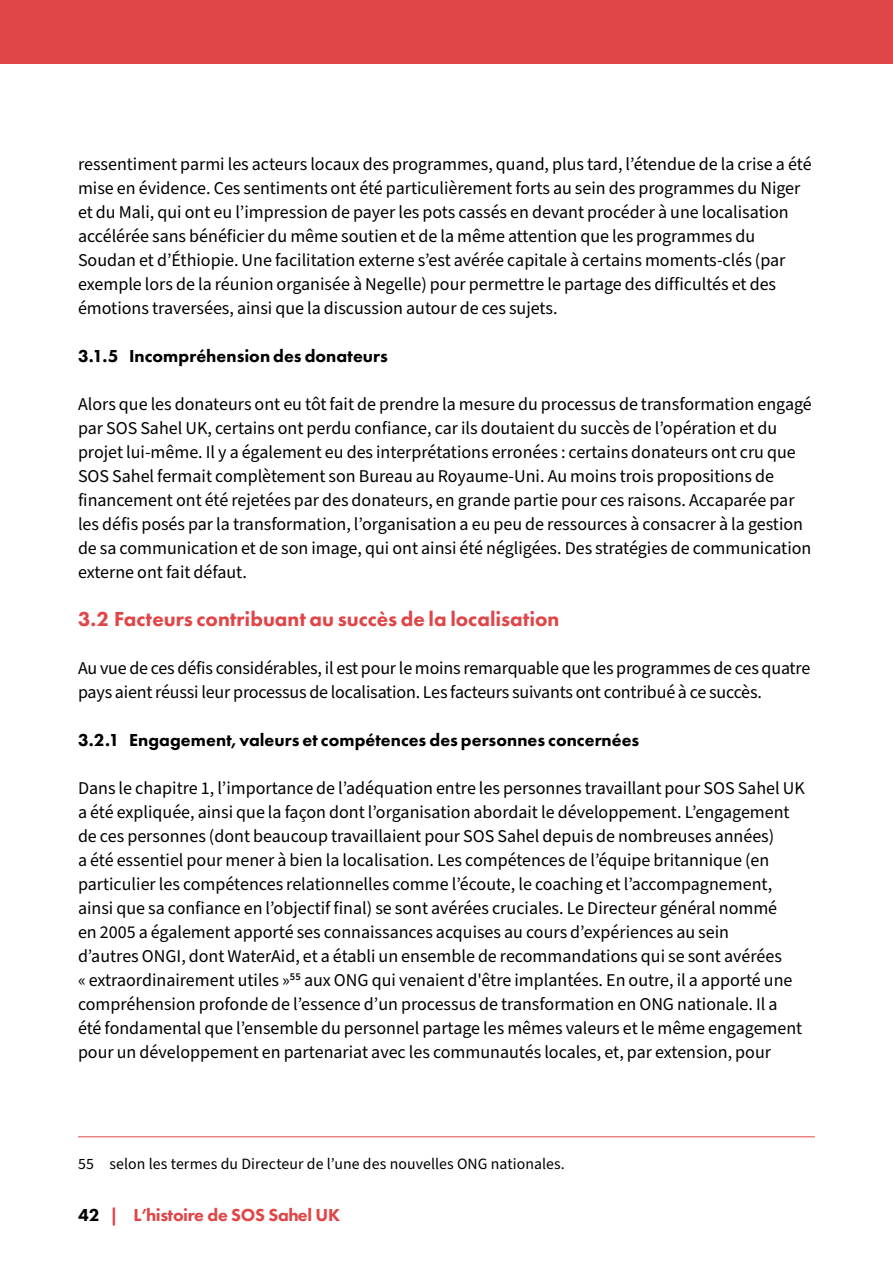
<style>
.page{position:relative;width:893px;height:1263px;background:#fff}
.page>*{position:absolute;margin:0;border:0;box-sizing:border-box;transform-origin:0 0}
.Heading_1{font:800 21px "Futura PT";color:#e04547}
.Body_text{font:18px/24px "Source Sans Pro";color:#000}
.t1{font:800 18px "Futura PT";letter-spacing:.005em;color:#000}
.t2{font:800 18px "Futura PT";letter-spacing:-.02em;color:#e04547}
.Footnotes{font:15.75px "Source Sans Pro";letter-spacing:.005em;color:#000}
.s1{color:#000}
</style>
<div class="page">
<div style="left:0;top:0;width:893px;height:64px;background:#e04547"></div>
<hr style="left:78px;top:1136px;width:737px;height:1px;background:#e04547">
<p class="Body_text" style="left:78px;top:152px;width:735px">ressentiment parmi les acteurs locaux des programmes, quand, plus tard, l’étendue de la crise a été mise en évidence. Ces sentiments ont été particulièrement forts au sein des programmes du Niger et du Mali, qui ont eu l’impression de payer les pots cassés en devant procéder à une localisation accélérée sans bénéficier du même soutien et de la même attention que les programmes du Soudan et d’Éthiopie. Une facilitation externe s’est avérée capitale à certains moments-clés (par exemple lors de la réunion organisée à Negelle) pour permettre le partage des difficultés et des émotions traversées, ainsi que la discussion autour de ces sujets.</p>
<p class="t1" style="left:78px;top:344px;width:311px">3.1.5 Incompréhension des donateurs</p>
<p class="Body_text" style="left:78px;top:392px;width:735px">Alors que les donateurs ont eu tôt fait de prendre la mesure du processus de transformation engagé par SOS Sahel UK, certains ont perdu confiance, car ils doutaient du succès de l’opération et du projet lui-même. Il y a également eu des interprétations erronées : certains donateurs ont cru que SOS Sahel fermait complètement son Bureau au Royaume-Uni. Au moins trois propositions de financement ont été rejetées par des donateurs, en grande partie pour ces raisons. Accaparée par les défis posés par la transformation, l’organisation a eu peu de ressources à consacrer à la gestion de sa communication et de son image, qui ont ainsi été négligées. Des stratégies de communication externe ont fait défaut.</p>
<h2 class="Heading_1" style="left:78px;top:605px;width:483px">3.2 Facteurs contribuant au succès de la localisation</h2>
<p class="Body_text" style="left:78px;top:656px;width:734px">Au vue de ces défis considérables, il est pour le moins remarquable que les programmes de ces quatre pays aient réussi leur processus de localisation. Les facteurs suivants ont contribué à ce succès.</p>
<p class="t1" style="left:78px;top:728px;width:563px">3.2.1 Engagement, valeurs et compétences des personnes concernées</p>
<p class="Body_text" style="left:78px;top:776px;width:728px">Dans le chapitre 1, l’importance de l’adéquation entre les personnes travaillant pour SOS Sahel UK a été expliquée, ainsi que la façon dont l’organisation abordait le développement. L’engagement de ces personnes (dont beaucoup travaillaient pour SOS Sahel depuis de nombreuses années)<br>a été essentiel pour mener à bien la localisation. Les compétences de l’équipe britannique (en particulier les compétences relationnelles comme l’écoute, le coaching et l’accompagnement, ainsi que sa confiance en l’objectif final) se sont avérées cruciales. Le Directeur général nommé<br>en 2005 a également apporté ses connaissances acquises au cours d’expériences au sein<br>d’autres ONGI, dont WaterAid, et a établi un ensemble de recommandations qui se sont avérées<br>« extraordinairement utiles »<sup>55</sup> aux ONG qui venaient d'être implantées. En outre, il a apporté une compréhension profonde de l’essence d’un processus de transformation en ONG nationale. Il a été fondamental que l’ensemble du personnel partage les mêmes valeurs et le même engagement pour un développement en partenariat avec les communautés locales, et, par extension, pour</p>
<p class="Footnotes" style="left:78px;top:1153px;width:488px">55 selon les termes du Directeur de l’une des nouvelles ONG nationales.</p>
<p class="t2" style="left:78px;top:1204px;width:264px"><span class="s1">42</span> | L’histoire de SOS Sahel UK</p>
</div>
